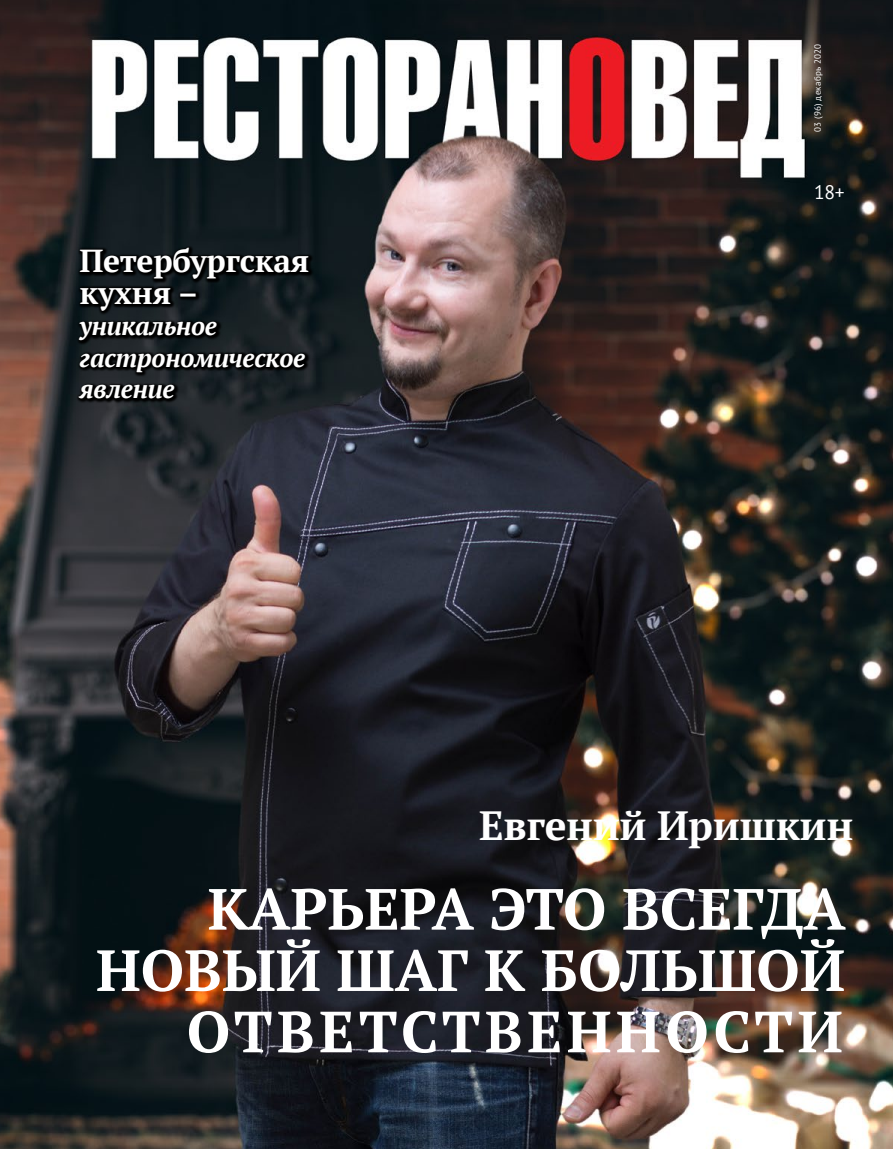
<style>
.page{position:relative;width:893px;height:1149px;background:#fff}
.page>*{position:absolute;margin:0;border:0;box-sizing:border-box;transform-origin:0 0}
.t1{font:700 57.9px/61.3px "PT Serif";color:#fff;text-align:right}
.t2{font:700 40.65px "PT Serif";letter-spacing:-.01em;color:#fff}
.t3{font:700 31.65px/31.5px "PT Serif";letter-spacing:-.01em;color:#fff}
.t4{font:italic 700 25.65px/31.5px "PT Serif";letter-spacing:-.01em;color:#fff}
.t5{font:19.5px "PT Sans";color:#fff}
.t6{font:9px "PT Sans";letter-spacing:.03em;color:#fff}
</style>
<div class="page">
<img style="left:0;top:0;width:893px;height:1148px">
<svg style="left:76px;top:245px;width:237px;height:158px;background:#0f1417"></svg>
<p class="t6" style="left:812px;top:132px;width:90px;rotate:-90deg">03 (96) декабрь 2020</p>
<p class="t3" style="left:80px;top:244px;width:231px">Петербургская кухня –</p>
<p class="t4" style="left:80px;top:310px;width:227px">уникальное гастрономическое явление</p>
<p class="t5" style="left:814px;top:180px;width:32px">18+</p>
<p class="t2" style="left:479px;top:798px;width:376px">Евгений Иришкин</p>
<p class="t1" style="left:96px;top:877px;width:751px">КАРЬЕРА ЭТО ВСЕГДА<br>НОВЫЙ ШАГ К БОЛЬШОЙ<br>ОТВЕТСТВЕННОСТИ</p>
</div>
